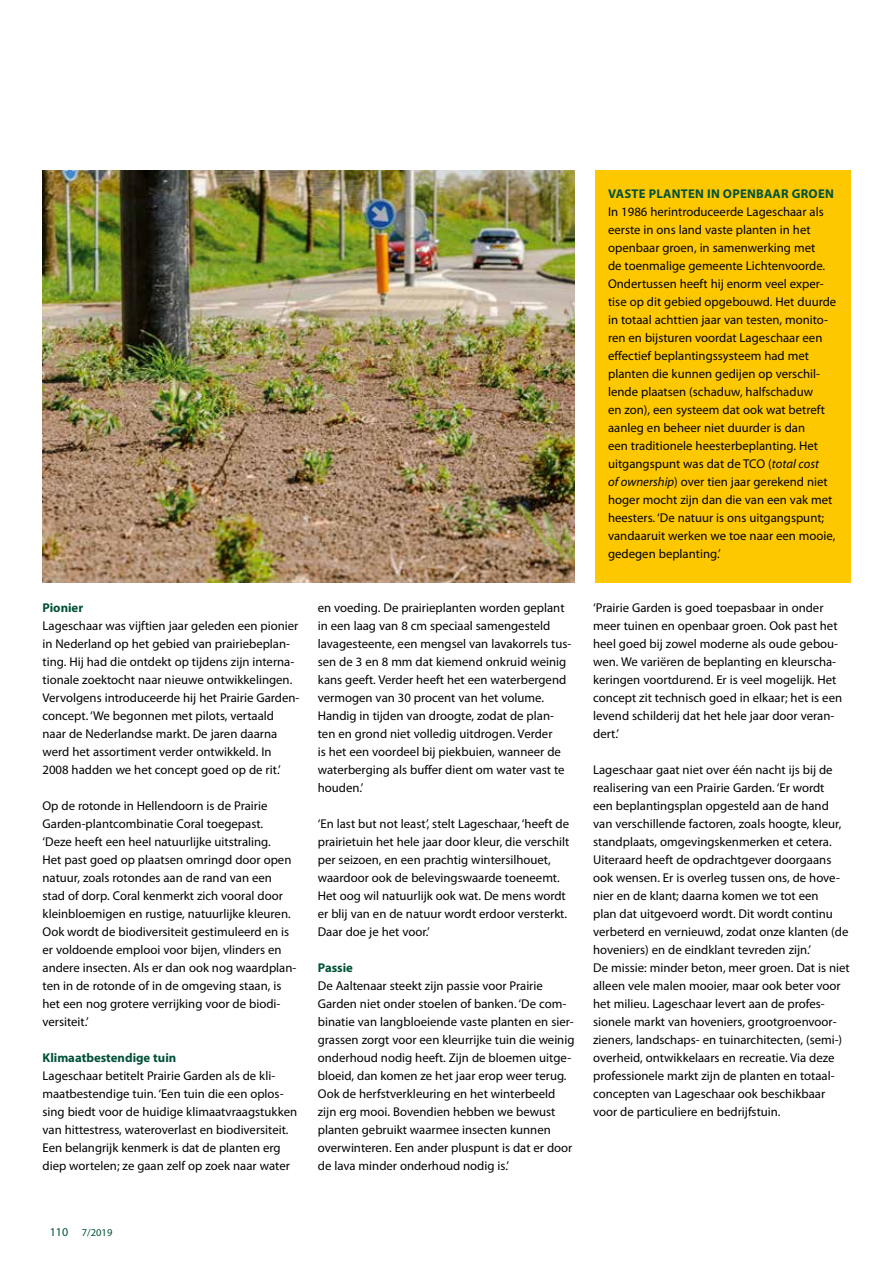
<style>
.page{position:relative;width:893px;height:1263px;background:#fff}
.page>*{position:absolute;margin:0;border:0;box-sizing:border-box;transform-origin:0 0}
.t1{font:12.75px/18px "Myriad Pro";color:#000}
.t2{font:700 12.75px "Myriad Pro";color:#005139}
.t3{font:700 12.75px "Myriad Pro";letter-spacing:.02em;color:#005139}
.t4{font:10.5px "Myriad Pro";color:#005139}
.s1{font-style:italic}
.s2{font-size:12px}
</style>
<div class="page">
<img style="left:43px;top:170px;width:531px;height:413px">
<div style="left:595px;top:170px;width:255px;height:413px;background:#fec800"></div>
<p class="t2" style="left:43px;top:599px;width:42px">Pionier</p>
<p class="t1" style="left:43px;top:617px;width:258px">Lageschaar was vijftien jaar geleden een pionier in Nederland op het gebied van prairiebeplan&shy;ting. Hij had die ontdekt op tijdens zijn interna&shy;tionale zoektocht naar nieuwe ontwikkelingen.<br>Vervolgens introduceerde hij het Prairie Garden&shy;concept. ‘We begonnen met pilots, vertaald naar de Nederlandse markt. De jaren daarna werd het assortiment verder ontwikkeld. In 2008 hadden we het concept goed op de rit.’</p>
<p class="t1" style="left:43px;top:797px;width:255px">Op de rotonde in Hellendoorn is de Prairie Garden-plantcombinatie Coral toegepast.<br>‘Deze heeft een heel natuurlijke uitstraling.<br>Het past goed op plaatsen omringd door open natuur, zoals rotondes aan de rand van een stad of dorp. Coral kenmerkt zich vooral door kleinbloemigen en rustige, natuurlijke kleuren.<br>Ook wordt de biodiversiteit gestimuleerd en is er voldoende emplooi voor bijen, vlinders en andere insecten. Als er dan ook nog waardplan&shy;ten in de rotonde of in de omgeving staan, is het een nog grotere verrijking voor de biodi&shy;versiteit.’</p>
<p class="t2" style="left:43px;top:1049px;width:135px">Klimaatbestendige tuin</p>
<p class="t1" style="left:43px;top:1067px;width:256px">Lageschaar betitelt Prairie Garden als de kli&shy;maatbestendige tuin. ‘Een tuin die een oplos&shy;sing biedt voor de huidige klimaatvraagstukken van hittestress, wateroverlast en biodiversiteit.<br>Een belangrijk kenmerk is dat de planten erg diep wortelen; ze gaan zelf op zoek naar water</p>
<p class="t1" style="left:318px;top:599px;width:255px">en voeding. De prairieplanten worden geplant in een laag van 8 cm speciaal samengesteld lavagesteente, een mengsel van lavakorrels tus&shy;sen de 3 en 8 mm dat kiemend onkruid weinig kans geeft. Verder heeft het een waterbergend vermogen van 30 procent van het volume.<br>Handig in tijden van droogte, zodat de plan&shy;ten en grond niet volledig uitdrogen. Verder<br>is het een voordeel bij piekbuien, wanneer de waterberging als buffer dient om water vast te houden.’</p>
<p class="t1" style="left:318px;top:815px;width:253px">‘En last but not least’, stelt Lageschaar, ‘heeft de prairietuin het hele jaar door kleur, die verschilt per seizoen, en een prachtig wintersilhouet, waardoor ook de belevingswaarde toeneemt.<br>Het oog wil natuurlijk ook wat. De mens wordt er blij van en de natuur wordt erdoor versterkt.<br>Daar doe je het voor.’</p>
<p class="t2" style="left:318px;top:960px;width:37px">Passie</p>
<p class="t1" style="left:318px;top:977px;width:258px">De Aaltenaar steekt zijn passie voor Prairie Garden niet onder stoelen of banken. ‘De com&shy;binatie van langbloeiende vaste planten en sier&shy;grassen zorgt voor een kleurrijke tuin die weinig onderhoud nodig heeft. Zijn de bloemen uitge&shy;bloeid, dan komen ze het jaar erop weer terug.<br>Ook de herfstverkleuring en het winterbeeld zijn erg mooi. Bovendien hebben we bewust planten gebruikt waarmee insecten kunnen overwinteren. Een ander pluspunt is dat er door de lava minder onderhoud nodig is.’</p>
<p class="t3" style="left:608px;top:185px;width:227px">VASTE PLANTEN IN OPENBAAR GROEN</p>
<p class="t1" style="left:608px;top:203px;width:230px">In 1986 herintroduceerde Lageschaar als eerste in ons land vaste planten in het openbaar groen, in samenwerking met<br>de toenmalige gemeente Lichtenvoorde.<br>Ondertussen heeft hij enorm veel exper&shy;tise op dit gebied opgebouwd. Het duurde in totaal achttien jaar van testen, monito&shy;ren en bijsturen voordat Lageschaar een effectief beplantingssysteem had met planten die kunnen gedijen op verschil&shy;lende plaatsen (schaduw, halfschaduw<br>en zon), een systeem dat ook wat betreft aanleg en beheer niet duurder is dan<br>een traditionele heesterbeplanting. Het uitgangspunt was dat de TCO (<span class="s1">total cost<br>of ownership</span>) over tien jaar gerekend niet hoger mocht zijn dan die van een vak met heesters. ‘De natuur is ons uitgangspunt; vandaaruit werken we toe naar een mooie, gedegen beplanting.’</p>
<p class="t1" style="left:593px;top:599px;width:251px">‘Prairie Garden is goed toepasbaar in onder meer tuinen en openbaar groen. Ook past het heel goed bij zowel moderne als oude gebou&shy;wen. We variëren de beplanting en kleurscha&shy;keringen voortdurend. Er is veel mogelijk. Het concept zit technisch goed in elkaar; het is een levend schilderij dat het hele jaar door veran&shy;dert.’</p>
<p class="t1" style="left:593px;top:761px;width:258px">Lageschaar gaat niet over één nacht ijs bij de realisering van een Prairie Garden. ‘Er wordt<br>een beplantingsplan opgesteld aan de hand van verschillende factoren, zoals hoogte, kleur, standplaats, omgevingskenmerken et cetera.<br>Uiteraard heeft de opdrachtgever doorgaans ook wensen. Er is overleg tussen ons, de hove&shy;nier en de klant; daarna komen we tot een<br>plan dat uitgevoerd wordt. Dit wordt continu verbeterd en vernieuwd, zodat onze klanten (de hoveniers) en de eindklant tevreden zijn.’<br>De missie: minder beton, meer groen. Dat is niet alleen vele malen mooier, maar ook beter voor het milieu. Lageschaar levert aan de profes&shy;sionele markt van hoveniers, grootgroenvoor&shy;zieners, landschaps- en tuinarchitecten, (semi-) overheid, ontwikkelaars en recreatie. Via deze professionele markt zijn de planten en totaal&shy;concepten van Lageschaar ook beschikbaar voor de particuliere en bedrijfstuin.</p>
<p class="t4" style="left:50px;top:1226px;width:64px"><span class="s2">110</span> 7/2019</p>
</div>
